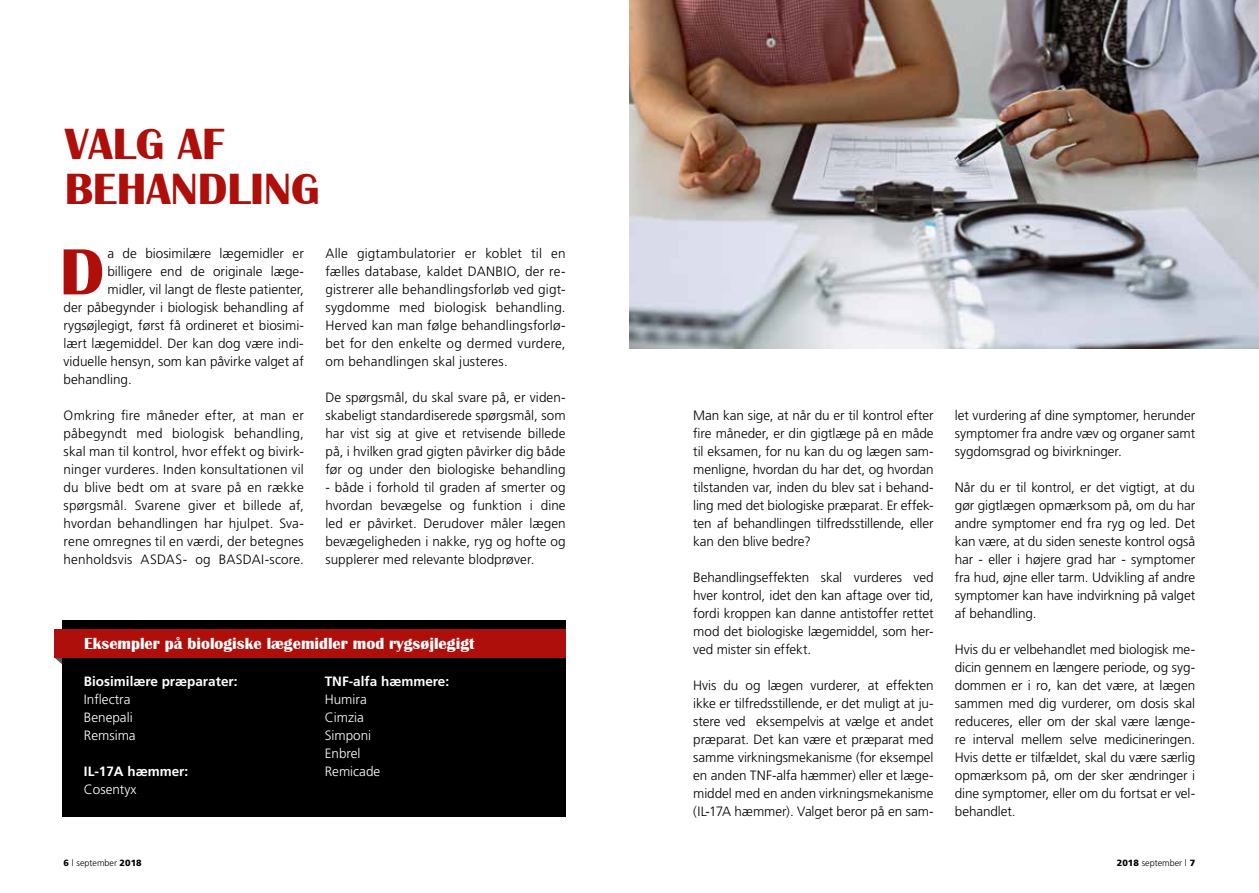
<style>
.page{position:relative;width:1259px;height:893px;background:#fff}
.page>*{position:absolute;margin:0;border:0;box-sizing:border-box;transform-origin:0 0}
.t1{font:700 67.5px "Britannic";color:#ae0f0a}
.t2{font:700 45px/45px "Britannic";color:#ae0f0a}
.t3{font:700 16.5px "Britannic";color:#fff}
.t4{font:300 13.5px/18px "Frutiger";color:#000;text-align:justify}
.t5{font:300 13.5px/18px "Frutiger";color:#fff}
.t6{font:700 13.5px "Frutiger";color:#fff}
.t7{font:300 9px "Frutiger";color:#000}
.s1{font-weight:900}
</style>
<div class="page">
<img style="left:629px;top:0;width:630px;height:348px">
<svg style="left:54px;top:657px;width:9px;height:8px"></svg>
<div style="left:63px;top:620px;width:503px;height:196px;background:#000"></div>
<div style="left:54px;top:629px;width:512px;height:28px;background:#ae0f0a"></div>
<h2 class="t2" style="left:65px;top:122px;width:256px">VALG AF<br>BEHANDLING</h2>
<h1 class="t1" style="left:60px;top:234px;width:46px">D</h1>
<p class="t4" style="left:107px;top:245px;width:198px">a de biosimilære lægemidler er</p>
<p class="t4" style="left:107px;top:263px;width:198px">billigere end de originale læge-</p>
<p class="t4" style="left:107px;top:281px;width:198px">midler, vil langt de fleste patienter,</p>
<p class="t4" style="left:64px;top:299px;width:242px">der påbegynder i biologisk behandling af</p>
<p class="t4" style="left:64px;top:317px;width:242px">rygsøjlegigt, først få ordineret et biosimi-</p>
<p class="t4" style="left:64px;top:335px;width:242px">lært lægemiddel. Der kan dog være indi-</p>
<p class="t4" style="left:64px;top:353px;width:242px">viduelle hensyn, som kan påvirke valget af</p>
<p class="t4" style="left:64px;top:371px;width:70px">behandling.</p>
<p class="t4" style="left:64px;top:407px;width:242px">Omkring fire måneder efter, at man er påbegyndt med biologisk behandling, skal man til kontrol, hvor effekt og bivirk&shy;ninger vurderes. Inden konsultationen vil du blive bedt om at svare på en række spørgsmål. Svarene giver et billede af, hvordan behandlingen har hjulpet. Sva&shy;rene omregnes til en værdi, der betegnes henholdsvis ASDAS- og BASDAI-score.</p>
<p class="t4" style="left:325px;top:245px;width:242px">Alle gigtambulatorier er koblet til en fælles database, kaldet DANBIO, der re&shy;gistrerer alle behandlingsforløb ved gigt&shy;sygdomme med biologisk behandling.<br>Herved kan man følge behandlingsforlø&shy;bet for den enkelte og dermed vurdere, om behandlingen skal justeres.</p>
<p class="t4" style="left:325px;top:389px;width:242px">De spørgsmål, du skal svare på, er viden&shy;skabeligt standardiserede spørgsmål, som har vist sig at give et retvisende billede på, i hvilken grad gigten påvirker dig både før og under den biologiske behandling</p>
<p class="t4" style="left:325px;top:479px;width:242px">- både i forhold til graden af smerter og hvordan bevægelse og funktion i dine led er påvirket. Derudover måler lægen bevægeligheden i nakke, ryg og hofte og supplerer med relevante blodprøver.</p>
<p class="t3" style="left:84px;top:634px;width:392px">Eksempler på biologiske lægemidler mod rygsøjlegigt</p>
<p class="t6" style="left:84px;top:673px;width:155px">Biosimilære præparater:</p>
<p class="t5" style="left:84px;top:690px;width:53px">Inflectra<br>Benepali<br>Remsima</p>
<p class="t6" style="left:84px;top:763px;width:106px">IL-17A hæmmer:</p>
<p class="t5" style="left:84px;top:780px;width:54px">Cosentyx</p>
<p class="t6" style="left:325px;top:673px;width:126px">TNF-alfa hæmmere:</p>
<p class="t5" style="left:325px;top:690px;width:57px">Humira<br>Cimzia<br>Simponi<br>Enbrel<br>Remicade</p>
<p class="t4" style="left:693px;top:407px;width:242px">Man kan sige, at når du er til kontrol efter fire måneder, er din gigtlæge på en måde til eksamen, for nu kan du og lægen sam&shy;menligne, hvordan du har det, og hvordan tilstanden var, inden du blev sat i behand&shy;ling med det biologiske præparat. Er effek&shy;ten af behandlingen tilfredsstillende, eller kan den blive bedre?</p>
<p class="t4" style="left:693px;top:569px;width:242px">Behandlingseffekten skal vurderes ved hver kontrol, idet den kan aftage over tid, fordi kroppen kan danne antistoffer rettet mod det biologiske lægemiddel, som her&shy;ved mister sin effekt.</p>
<p class="t4" style="left:693px;top:677px;width:242px">Hvis du og lægen vurderer, at effekten ikke er tilfredsstillende, er det muligt at ju&shy;stere ved eksempelvis at vælge et andet præparat. Det kan være et præparat med samme virkningsmekanisme (for eksempel en anden TNF-alfa hæmmer) eller et læge&shy;middel med en anden virkningsmekanisme (IL-17A hæmmer). Valget beror på en sam-</p>
<p class="t4" style="left:955px;top:407px;width:242px">let vurdering af dine symptomer, herunder symptomer fra andre væv og organer samt sygdomsgrad og bivirkninger.</p>
<p class="t4" style="left:955px;top:479px;width:242px">Når du er til kontrol, er det vigtigt, at du gør gigtlægen opmærksom på, om du har andre symptomer end fra ryg og led. Det kan være, at du siden seneste kontrol også har - eller i højere grad har - symptomer fra hud, øjne eller tarm. Udvikling af andre symptomer kan have indvirkning på valget af behandling.</p>
<p class="t4" style="left:955px;top:641px;width:242px">Hvis du er velbehandlet med biologisk me&shy;dicin gennem en længere periode, og syg&shy;dommen er i ro, kan det være, at lægen sammen med dig vurderer, om dosis skal reduceres, eller om der skal være længe&shy;re interval mellem selve medicineringen.<br>Hvis dette er tilfældet, skal du være særlig opmærksom på, om der sker ændringer i dine symptomer, eller om du fortsat er vel&shy;behandlet.</p>
<p class="t7" style="left:64px;top:858px;width:80px"><span class="s1">6</span> | september <span class="s1">2018</span></p>
<p class="t7" style="left:1117px;top:858px;width:80px"><span class="s1">2018</span> september | <span class="s1">7</span></p>
</div>
